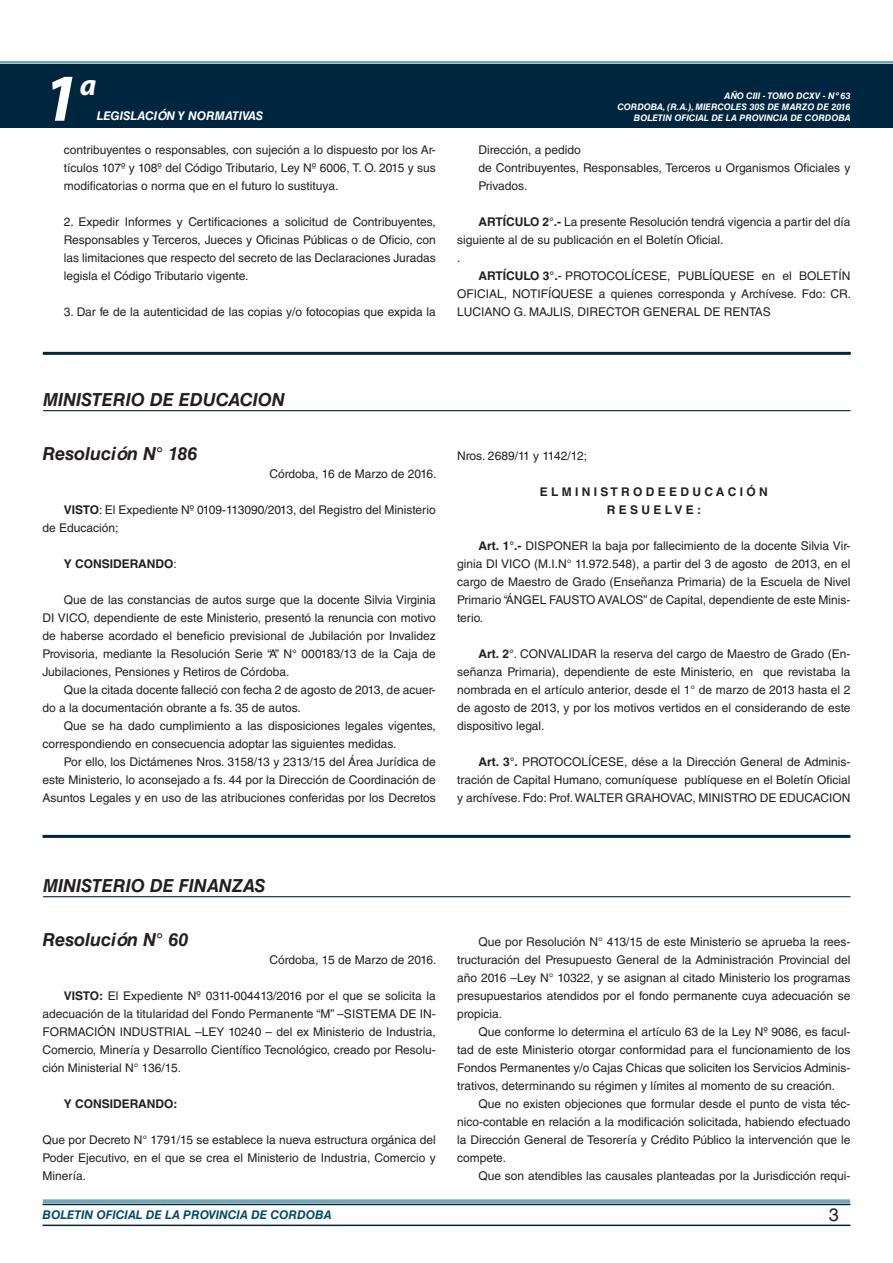
<style>
.page{position:relative;width:893px;height:1263px;background:#fff}
.page>*{position:absolute;margin:0;border:0;box-sizing:border-box;transform-origin:0 0}
.t1{font:italic 700 67.5px "Myriad Pro";color:#fff}
.t2{font:italic 700 30px "Myriad Pro";color:#fff}
.NOMBRE_DE_MINISTERIO{font:italic 700 18px "Helvetica LT Std";color:#231f20}
.DOC__N{font:italic 700 18px "Helvetica LT Std";color:#231f20}
.t3{font:18px "Helvetica LT Std";color:#231f20}
.TEXTO_BASE{font:12px/18px "Helvetica LT Std";color:#231f20;text-align:justify}
.TEXTO_BASE-2{font:700 12px "Helvetica LT Std";color:#231f20}
.t4{font:italic 700 12px "Helvetica LT Std";color:#004b6c}
.t5{font:italic 700 12px "Helvetica LT Std";color:#fff}
.t6{font:italic 700 9px/10.8px "Helvetica LT Std";color:#fff;text-align:right}
.s1{font-weight:700}
.s2{font-weight:400}
</style>
<div class="page">
<div style="left:0;top:61px;width:893px;height:6px;background:#fff;opacity:.75"></div>
<div style="left:0;top:64px;width:893px;height:64px;background:#00263f"></div>
<hr style="left:43px;top:1224px;width:807px;height:2px;background:#00263f">
<div style="left:42px;top:1198px;width:809px;height:8px;background:#fff;opacity:.75"></div>
<hr style="left:43px;top:352px;width:808px;height:3px;background:#00263f">
<hr style="left:43px;top:410px;width:807px;height:1px;background:#00263f">
<hr style="left:43px;top:835px;width:807px;height:3px;background:#00263f">
<hr style="left:43px;top:896px;width:807px;height:1px;background:#00263f">
<h1 class="t1" style="left:43px;top:54px;width:38px">1</h1>
<h2 class="t2" style="left:80px;top:66px;width:18px">a</h2>
<p class="t5" style="left:97px;top:109px;width:168px">LEGISLACIÓN Y NORMATIVAS</p>
<p class="TEXTO_BASE" style="left:64px;top:141px;width:374px">contribuyentes o responsables, con sujeción a lo dispuesto por los Ar&shy;tículos 107º y 108º del Código Tributario, Ley Nº 6006, T. O. 2015 y sus modificatorias o norma que en el futuro lo sustituya.</p>
<p class="TEXTO_BASE" style="left:64px;top:213px;width:374px">2. Expedir Informes y Certificaciones a solicitud de Contribuyentes, Responsables y Terceros, Jueces y Oficinas Públicas o de Oficio, con las limitaciones que respecto del secreto de las Declaraciones Juradas legisla el Código Tributario vigente.</p>
<p class="TEXTO_BASE" style="left:64px;top:303px;width:374px">3. Dar fe de la autenticidad de las copias y/o fotocopias que expida la</p>
<p class="t6" style="left:617px;top:91px;width:235px">AÑO CIII - TOMO DCXV - Nº 63<br>CORDOBA, (R.A.), MIERCOLES 30S DE MARZO DE 2016<br>BOLETIN OFICIAL DE LA PROVINCIA DE CORDOBA</p>
<p class="TEXTO_BASE" style="left:478px;top:141px;width:104px">Dirección, a pedido</p>
<p class="TEXTO_BASE" style="left:478px;top:159px;width:374px">de Contribuyentes, Responsables, Terceros u Organismos Oficiales y<br>Privados.</p>
<p class="TEXTO_BASE" style="left:457px;top:213px;width:395px;text-indent:21px"><span class="s1">ARTÍCULO 2°.-</span> La presente Resolución tendrá vigencia a partir del día siguiente al de su publicación en el Boletín Oficial.</p>
<p class="TEXTO_BASE" style="left:457px;top:249px;width:5px">.</p>
<p class="TEXTO_BASE" style="left:457px;top:267px;width:396px;text-indent:21px"><span class="s1">ARTÍCULO 3°.</span>- PROTOCOLÍCESE, PUBLÍQUESE en el BOLETÍN OFICIAL, NOTIFÍQUESE a quienes corresponda y Archívese. Fdo: CR.<br>LUCIANO G. MAJLIS, DIRECTOR GENERAL DE RENTAS</p>
<p class="NOMBRE_DE_MINISTERIO" style="left:43px;top:388px;width:243px">MINISTERIO DE EDUCACION</p>
<p class="DOC__N" style="left:43px;top:442px;width:156px">Resolución N° 186</p>
<p class="TEXTO_BASE" style="left:270px;top:465px;width:168px">Córdoba, 16 de Marzo de 2016.</p>
<p class="TEXTO_BASE" style="left:43px;top:501px;width:395px;text-indent:21px"><span class="s1">VISTO</span>: El Expediente Nº 0109-113090/2013, del Registro del Ministerio de Educación;</p>
<p class="TEXTO_BASE-2" style="left:64px;top:556px;width:115px">Y CONSIDERANDO<span class="s2">:</span></p>
<p class="TEXTO_BASE" style="left:43px;top:591px;width:395px;text-indent:21px">Que de las constancias de autos surge que la docente Silvia Virginia DI VICO, dependiente de este Ministerio, presentó la renuncia con motivo de haberse acordado el beneficio previsional de Jubilación por Invalidez Provisoria, mediante la Resolución Serie “A” N° 000183/13 de la Caja de Jubilaciones, Pensiones y Retiros de Córdoba.</p>
<p class="TEXTO_BASE" style="left:43px;top:681px;width:395px;text-indent:21px">Que la citada docente falleció con fecha 2 de agosto de 2013, de acuer&shy;do a la documentación obrante a fs. 35 de autos.</p>
<p class="TEXTO_BASE" style="left:43px;top:717px;width:395px;text-indent:21px">Que se ha dado cumplimiento a las disposiciones legales vigentes, correspondiendo en consecuencia adoptar las siguientes medidas.</p>
<p class="TEXTO_BASE" style="left:43px;top:753px;width:395px;text-indent:21px">Por ello, los Dictámenes Nros. 3158/13 y 2313/15 del Área Jurídica de este Ministerio, lo aconsejado a fs. 44 por la Dirección de Coordinación de Asuntos Legales y en uso de las atribuciones conferidas por los Decretos</p>
<p class="TEXTO_BASE" style="left:457px;top:447px;width:131px">Nros. 2689/11 y 1142/12;</p>
<p class="TEXTO_BASE-2" style="left:540px;top:484px;width:230px">E L M I N I S T R O D E E D U C A C I Ó N</p>
<p class="TEXTO_BASE-2" style="left:607px;top:502px;width:96px">R E S U E L V E :</p>
<p class="TEXTO_BASE" style="left:457px;top:537px;width:395px;text-indent:21px"><span class="s1">Art. 1°.-</span> DISPONER la baja por fallecimiento de la docente Silvia Vir&shy;ginia DI VICO (M.I.N° 11.972.548), a partir del 3 de agosto de 2013, en el cargo de Maestro de Grado (Enseñanza Primaria) de la Escuela de Nivel Primario “ÁNGEL FAUSTO AVALOS” de Capital, dependiente de este Minis&shy;terio.</p>
<p class="TEXTO_BASE" style="left:457px;top:645px;width:395px;text-indent:21px"><span class="s1">Art. 2°</span>. CONVALIDAR la reserva del cargo de Maestro de Grado (En&shy;señanza Primaria), dependiente de este Ministerio, en que revistaba la nombrada en el artículo anterior, desde el 1° de marzo de 2013 hasta el 2 de agosto de 2013, y por los motivos vertidos en el considerando de este dispositivo legal.</p>
<p class="TEXTO_BASE" style="left:457px;top:753px;width:395px;text-indent:21px"><span class="s1">Art. 3°.</span> PROTOCOLÍCESE, dése a la Dirección General de Adminis&shy;tración de Capital Humano, comuníquese publíquese en el Boletín Oficial y archívese. Fdo: Prof. WALTER GRAHOVAC, MINISTRO DE EDUCACION</p>
<p class="NOMBRE_DE_MINISTERIO" style="left:43px;top:874px;width:224px">MINISTERIO DE FINANZAS</p>
<p class="DOC__N" style="left:43px;top:928px;width:147px">Resolución N° 60</p>
<p class="TEXTO_BASE" style="left:270px;top:951px;width:168px">Córdoba, 15 de Marzo de 2016.</p>
<p class="TEXTO_BASE" style="left:43px;top:987px;width:395px;text-indent:21px"><span class="s1">VISTO:</span> El Expediente Nº 0311-004413/2016 por el que se solicita la adecuación de la titularidad del Fondo Permanente “M” –SISTEMA DE IN-FORMACIÓN INDUSTRIAL –LEY 10240 – del ex Ministerio de Industria, Comercio, Minería y Desarrollo Científico Tecnológico, creado por Resolu&shy;ción Ministerial N° 136/15.</p>
<p class="TEXTO_BASE-2" style="left:64px;top:1096px;width:115px">Y CONSIDERANDO:</p>
<p class="TEXTO_BASE" style="left:43px;top:1131px;width:395px">Que por Decreto N° 1791/15 se establece la nueva estructura orgánica del Poder Ejecutivo, en el que se crea el Ministerio de Industria, Comercio y Minería.</p>
<p class="TEXTO_BASE" style="left:457px;top:933px;width:395px;text-indent:21px">Que por Resolución N° 413/15 de este Ministerio se aprueba la rees&shy;tructuración del Presupuesto General de la Administración Provincial del año 2016 –Ley N° 10322, y se asignan al citado Ministerio los programas presupuestarios atendidos por el fondo permanente cuya adecuación se propicia.</p>
<p class="TEXTO_BASE" style="left:457px;top:1023px;width:395px;text-indent:21px">Que conforme lo determina el artículo 63 de la Ley Nº 9086, es facul&shy;tad de este Ministerio otorgar conformidad para el funcionamiento de los Fondos Permanentes y/o Cajas Chicas que soliciten los Servicios Adminis&shy;trativos, determinando su régimen y límites al momento de su creación.</p>
<p class="TEXTO_BASE" style="left:457px;top:1095px;width:395px;text-indent:21px">Que no existen objeciones que formular desde el punto de vista téc&shy;nico-contable en relación a la modificación solicitada, habiendo efectuado la Dirección General de Tesorería y Crédito Público la intervención que le compete.</p>
<p class="TEXTO_BASE" style="left:478px;top:1167px;width:374px">Que son atendibles las causales planteadas por la Jurisdicción requi-</p>
<p class="t4" style="left:43px;top:1208px;width:290px">BOLETIN OFICIAL DE LA PROVINCIA DE CORDOBA</p>
<h3 class="t3" style="left:829px;top:1204px;width:12px">3</h3>
</div>
